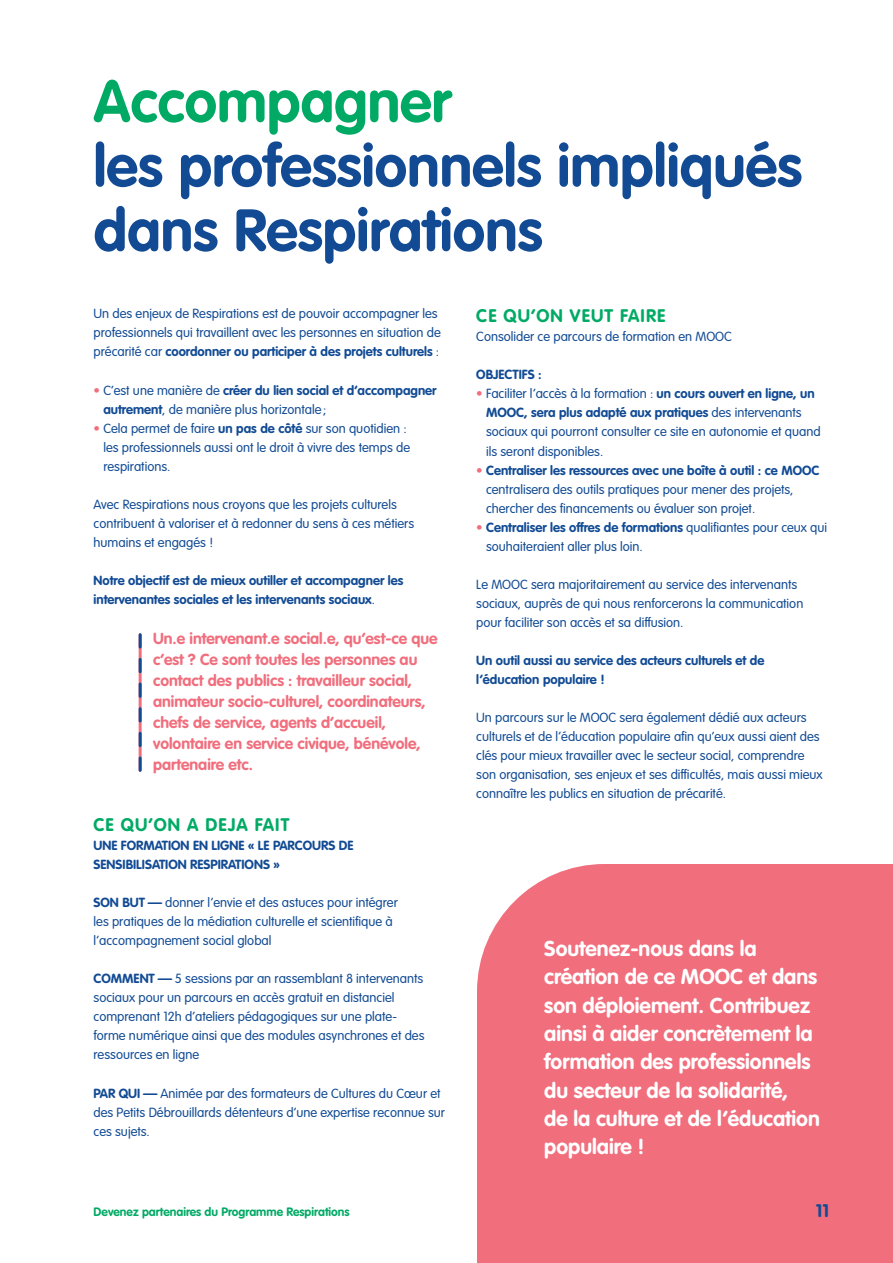
<style>
.page{position:relative;width:893px;height:1263px;background:#fff}
.page>*{position:absolute;margin:0;border:0;box-sizing:border-box;transform-origin:0 0}
.t1{font:700 58.5px "VAG Rounded LT Pro";color:#124b94}
.t2{font:700 58.5px "VAG Rounded LT Pro";color:#00aa65}
.texte_en_exergue{font:700 21.3px/28.3px "VAG Rounded LT Pro";color:#fff}
.interitre{font:700 18px "VAG Rounded LT Pro";letter-spacing:.06em;color:#00aa65}
.t3{font:700 18px "VAG Rounded LT Pro";color:#124b94}
.texte_en_exergue-2{font:700 15.75px/21px "VAG Rounded LT Pro";color:#f16e7d}
.texte_courant{font:300 13.05px/19px "VAG Rounded LT Pro";color:#124b94}
.texte_courant-2{font:700 13.05px/19px "VAG Rounded LT Pro";color:#124b94}
.t4{font:700 12px "VAG Rounded LT Pro";color:#00aa65}
.s1{font-weight:700}
.s2{color:#f16e7d}
.s3{font-weight:300}
</style>
<div class="page">
<div style="left:477px;top:864px;width:416px;height:399px;background:#f16e7d"></div>
<svg style="left:139px;top:635px;width:3px;height:135px"></svg>
<p class="t2" style="left:94px;top:64px;width:359px">Accompagner</p>
<p class="t1" style="left:94px;top:129px;width:710px">les professionnels impliqués</p>
<p class="t1" style="left:94px;top:193px;width:451px">dans Respirations</p>
<p class="texte_courant" style="left:94px;top:305px;width:349px">Un des enjeux de Respirations est de pouvoir accompagner les professionnels qui travaillent avec les personnes en situation de précarité car <span class="s1">coordonner ou participer à des projets culturels</span> :</p>
<p class="texte_courant" style="left:103px;top:381px;width:335px;text-indent:-10px"><span class="s2">•</span> C’est une manière de <span class="s1">créer du lien social et d’accompagner autrement</span>, de manière plus horizontale;</p>
<p class="texte_courant" style="left:103px;top:419px;width:308px;text-indent:-10px"><span class="s2">•</span> Cela permet de faire <span class="s1">un pas de côté</span> sur son quotidien : les professionnels aussi ont le droit à vivre des temps de respirations.</p>
<p class="texte_courant" style="left:94px;top:495px;width:322px">Avec Respirations nous croyons que les projets culturels contribuent à valoriser et à redonner du sens à ces métiers humains et engagés !</p>
<p class="texte_courant-2" style="left:94px;top:571px;width:311px">Notre objectif est de mieux outiller et accompagner les intervenantes sociales et les intervenants sociaux<span class="s3">.</span></p>
<p class="texte_en_exergue-2" style="left:153px;top:628px;width:286px">Un.e intervenant.e social.e, qu’est-ce que c’est ? Ce sont toutes les personnes au contact des publics : travailleur social, animateur socio-culturel, coordinateurs, chefs de service, agents d’accueil, volontaire en service civique, bénévole, partenaire etc.</p>
<p class="interitre" style="left:94px;top:813px;width:197px">CE QU’ON A DEJA FAIT</p>
<p class="texte_courant-2" style="left:94px;top:836px;width:262px">UNE FORMATION EN LIGNE « LE PARCOURS DE<br>SENSIBILISATION RESPIRATIONS »</p>
<p class="texte_courant" style="left:94px;top:893px;width:306px"><span class="s1">SON BUT —</span> donner l’envie et des astuces pour intégrer les pratiques de la médiation culturelle et scientifique à l’accompagnement social global</p>
<p class="texte_courant" style="left:94px;top:969px;width:332px"><span class="s1">COMMENT —</span> 5 sessions par an rassemblant 8 intervenants sociaux pour un parcours en accès gratuit en distanciel comprenant 12h d’ateliers pédagogiques sur une plate&shy;forme numérique ainsi que des modules asynchrones et des ressources en ligne</p>
<p class="texte_courant" style="left:94px;top:1084px;width:353px"><span class="s1">PAR QUI —</span> Animée par des formateurs de Cultures du Cœur et des Petits Débrouillards détenteurs d’une expertise reconnue sur ces sujets.</p>
<p class="interitre" style="left:476px;top:304px;width:191px">CE QU’ON VEUT FAIRE</p>
<p class="texte_courant" style="left:476px;top:327px;width:257px">Consolider ce parcours de formation en MOOC</p>
<p class="texte_courant-2" style="left:476px;top:365px;width:67px">OBJECTIFS :</p>
<p class="texte_courant" style="left:486px;top:385px;width:336px;text-indent:-10px"><span class="s2">•</span> Faciliter l’accès à la formation : <span class="s1">un cours ouvert en ligne, un MOOC, sera plus adapté aux pratiques</span> des intervenants sociaux qui pourront consulter ce site en autonomie et quand ils seront disponibles.</p>
<p class="texte_courant" style="left:486px;top:461px;width:335px;text-indent:-10px"><span class="s2">•</span> <span class="s1">Centraliser les ressources avec une boîte à outil : ce MOOC </span>centralisera des outils pratiques pour mener des projets, chercher des financements ou évaluer son projet.</p>
<p class="texte_courant" style="left:486px;top:518px;width:343px;text-indent:-10px"><span class="s2">•</span> <span class="s1">Centraliser les offres de formations</span> qualifiantes pour ceux qui souhaiteraient aller plus loin.</p>
<p class="texte_courant" style="left:476px;top:575px;width:329px">Le MOOC sera majoritairement au service des intervenants sociaux, auprès de qui nous renforcerons la communication pour faciliter son accès et sa diffusion.</p>
<p class="texte_courant-2" style="left:476px;top:651px;width:290px">Un outil aussi au service des acteurs culturels et de l’éducation populaire !</p>
<p class="texte_courant" style="left:476px;top:708px;width:348px">Un parcours sur le MOOC sera également dédié aux acteurs culturels et de l’éducation populaire afin qu’eux aussi aient des clés pour mieux travailler avec le secteur social, comprendre son organisation, ses enjeux et ses difficultés, mais aussi mieux connaître les publics en situation de précarité.</p>
<p class="texte_en_exergue" style="left:544px;top:935px;width:274px">Soutenez-nous dans la création de ce MOOC et dans son déploiement. Contribuez ainsi à aider concrètement la formation des professionnels du secteur de la solidarité,</p>
<p class="texte_en_exergue" style="left:544px;top:1104px;width:277px">de la culture et de l’éducation populaire !</p>
<p class="t4" style="left:94px;top:1204px;width:258px">Devenez partenaires du Programme Respirations</p>
<h3 class="t3" style="left:816px;top:1199px;width:15px">11</h3>
</div>
